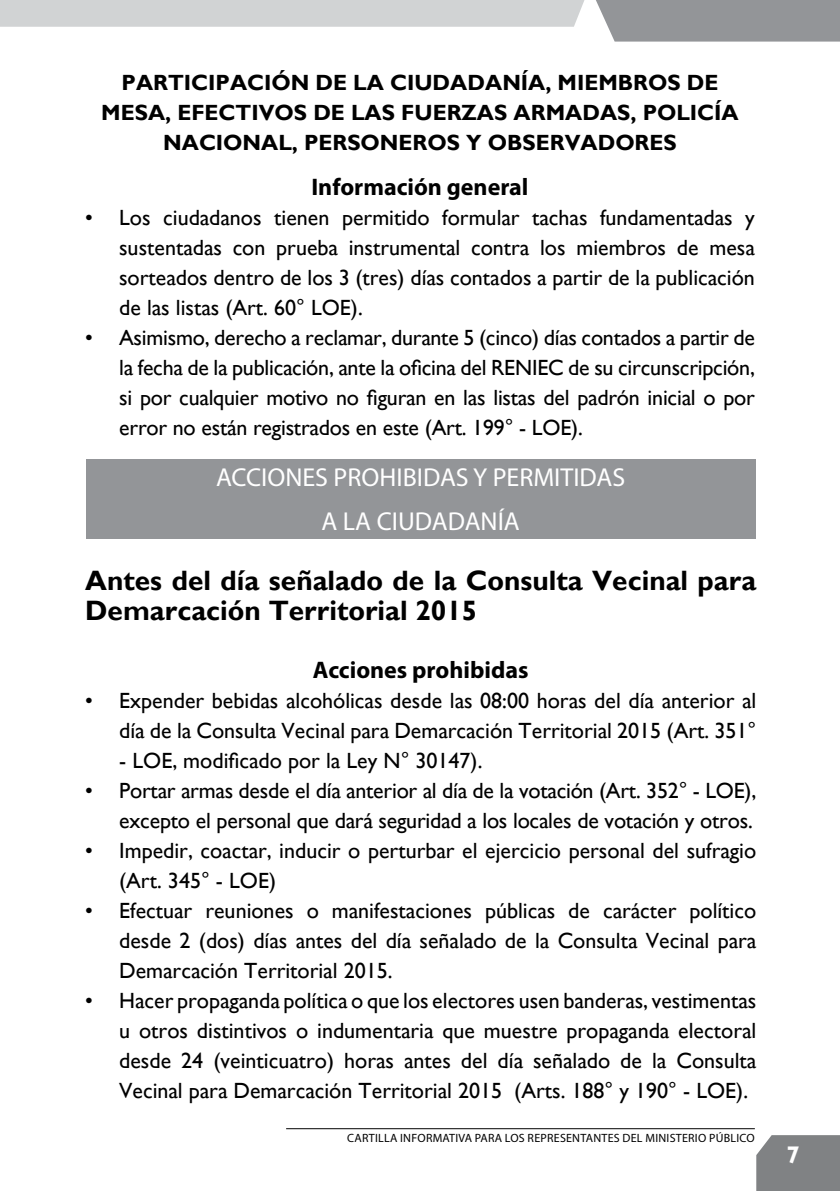
<style>
.page{position:relative;width:840px;height:1191px;background:#fff}
.page>*{position:absolute;margin:0;border:0;box-sizing:border-box;transform-origin:0 0}
.t1{font:700 28px/30px "Gill Sans";color:#000}
.t2{font:26px/44px "Myriad Pro";color:#fff;text-align:center}
.t3{font:700 24px "Myriad Pro";color:#000}
.t4{font:700 24px "Gill Sans";color:#fff}
.t5{font:22px/30px "Gill Sans";color:#000;text-align:justify}
.t6{font:700 22px/30px "Gill Sans";color:#000;text-align:center}
.t7{font:12px "Myriad Pro";letter-spacing:.02em;color:#000}
</style>
<div class="page">
<div style="left:756px;top:1135px;width:83px;height:56px;background:#808284"></div>
<hr style="left:286px;top:1128px;width:468px;height:1px;background:#000">
<svg style="left:0;top:0;width:839px;height:42px"></svg>
<div style="left:86px;top:459px;width:669px;height:80px;background:#939598"></div>
<p class="t6" style="left:101px;top:67px;width:638px">PARTICIPACIÓN DE LA CIUDADANÍA, MIEMBROS DE<br>MESA, EFECTIVOS DE LAS FUERZAS ARMADAS, POLICÍA<br>NACIONAL, PERSONEROS Y OBSERVADORES</p>
<p class="t3" style="left:311px;top:172px;width:218px">Información general</p>
<p class="t5" style="left:119px;top:203px;width:636px;text-indent:-34px">• Los ciudadanos tienen permitido formular tachas fundamentadas y sustentadas con prueba instrumental contra los miembros de mesa sorteados dentro de los 3 (tres) días contados a partir de la publicación de las listas (Art. 60° LOE).</p>
<p class="t5" style="left:119px;top:323px;width:637px;text-indent:-34px">• Asimismo, derecho a reclamar, durante 5 (cinco) días contados a partir de la fecha de la publicación, ante la oficina del RENIEC de su circunscripción, si por cualquier motivo no figuran en las listas del padrón inicial o por error no están registrados en este (Art. 199° - LOE).</p>
<p class="t2" style="left:216px;top:455px;width:410px">ACCIONES PROHIBIDAS Y PERMITIDAS<br>A LA CIUDADANÍA</p>
<p class="t1" style="left:85px;top:565px;width:672px">Antes del día señalado de la Consulta Vecinal para<br>Demarcación Territorial 2015</p>
<p class="t3" style="left:313px;top:654px;width:217px">Acciones prohibidas</p>
<p class="t5" style="left:85px;top:685px;width:672px;text-align:right">• Expender bebidas alcohólicas desde las 08:00 horas del día anterior al día de la Consulta Vecinal para Demarcación Territorial 2015 (Art. 351°</p>
<p class="t5" style="left:119px;top:745px;width:364px">- LOE, modificado por la Ley N° 30147).</p>
<p class="t5" style="left:85px;top:775px;width:672px;text-align:right">• Portar armas desde el día anterior al día de la votación (Art. 352° - LOE), excepto el personal que dará seguridad a los locales de votación y otros.</p>
<p class="t5" style="left:119px;top:835px;width:638px;text-indent:-34px">• Impedir, coactar, inducir o perturbar el ejercicio personal del sufragio (Art. 345° - LOE)</p>
<p class="t5" style="left:119px;top:895px;width:638px;text-indent:-34px">• Efectuar reuniones o manifestaciones públicas de carácter político desde 2 (dos) días antes del día señalado de la Consulta Vecinal para Demarcación Territorial 2015.</p>
<p class="t5" style="left:119px;top:985px;width:638px;text-indent:-34px">• Hacer propaganda política o que los electores usen banderas, vestimentas u otros distintivos o indumentaria que muestre propaganda electoral desde 24 (veinticuatro) horas antes del día señalado de la Consulta Vecinal para Demarcación Territorial 2015 (Arts. 188° y 190° - LOE).</p>
<p class="t7" style="left:347px;top:1130px;width:142px">CARTILLA INFORMATIVA PARA</p>
<p class="t7" style="left:504px;top:1130px;width:76px">LOS REPRESENTANT</p>
<p class="t7" style="left:607px;top:1130px;width:45px">ES DEL MINI</p>
<p class="t7" style="left:669px;top:1130px;width:26px">STERIO</p>
<p class="t7" style="left:708px;top:1130px;width:29px">PÚBLICO</p>
<p class="t4" style="left:786px;top:1141px;width:15px">7</p>
</div>
